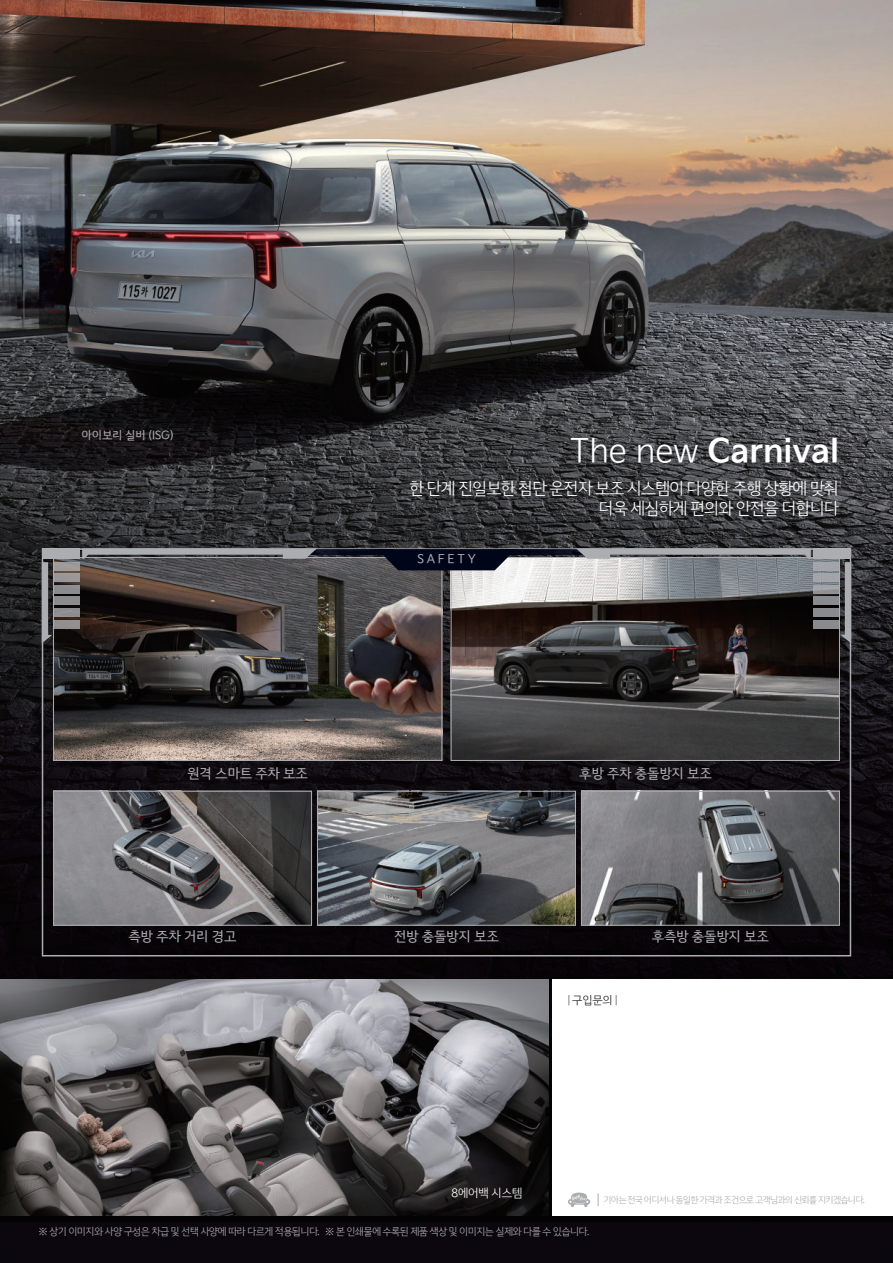
<style>
.page{position:relative;width:893px;height:1263px;background:#fff}
.page>*{position:absolute;margin:0;border:0;box-sizing:border-box;transform-origin:0 0}
.t1{font:32.25px "Kia Signature OTF Bold";color:#fff}
.t2{font:16.5px/19.8px "Kia Signature OTF Light";letter-spacing:-.075em;color:#fff;text-align:right}
.t3{font:13.5px "Kia Signature OTF Regular";letter-spacing:-.025em;color:#acadb1}
.t4{font:12px "Kia Signature OTF Regular";letter-spacing:.22em;color:#acadb1}
.t5{font:11.7px "Kia Signature OTF Light";letter-spacing:-.05em;color:#fff}
.t6{font:11.25px "Kia Signature OTF Regular";letter-spacing:-.025em;color:#acadb1}
.t7{font:11.25px "Kia Signature OTF Light";color:#231f20}
.t8{font:10.2px "Kia Signature OTF Light";letter-spacing:-.075em;color:#acadb1}
.t9{font:9px "Kia Signature OTF Light";letter-spacing:-.1em;color:#acadb1}
.s1{font-family:"Kia Signature OTF Light"}
.s2{color:#6d6e71}
</style>
<div class="page">
<img style="left:0;top:0;width:893px;height:1263px">
<div style="left:553px;top:980px;width:340px;height:236px;background:#fff"></div>
<img style="left:0;top:980px;width:549px;height:236px">
<svg style="left:598px;top:1193px;width:1px;height:13px"></svg>
<svg style="left:568px;top:1192px;width:22px;height:15px"></svg>
<img style="left:453px;top:559px;width:385px;height:200px">
<img style="left:55px;top:559px;width:385px;height:200px">
<div style="left:499px;top:549px;width:298px;height:5px;background:#000519"></div>
<div style="left:96px;top:549px;width:298px;height:5px;background:#000519"></div>
<svg style="left:377px;top:549px;width:139px;height:21px;background:#161a2b"></svg>
<div style="left:42px;top:548px;width:38px;height:11px;background:#acadb1"></div>
<div style="left:53px;top:562px;width:27px;height:8px;background:#a09b9a"></div>
<div style="left:53px;top:597px;width:27px;height:8px;background:#8b8b8e"></div>
<div style="left:53px;top:574px;width:27px;height:8px;background:#9a9798"></div>
<div style="left:53px;top:608px;width:27px;height:8px;background:#8e8d8f"></div>
<div style="left:53px;top:585px;width:27px;height:8px;background:#8b8b8e"></div>
<div style="left:53px;top:620px;width:27px;height:8px;background:#928f91"></div>
<svg style="left:42px;top:562px;width:10px;height:81px"></svg>
<svg style="left:82px;top:548px;width:235px;height:11px;background:#898a8e"></svg>
<div style="left:813px;top:548px;width:38px;height:11px;background:#acadb1"></div>
<div style="left:813px;top:562px;width:27px;height:8px;background:#a2a4a9"></div>
<div style="left:813px;top:597px;width:27px;height:8px;background:#8a8b8e"></div>
<div style="left:813px;top:574px;width:27px;height:8px;background:#a2a4a9"></div>
<div style="left:813px;top:608px;width:27px;height:8px;background:#8a8b8e"></div>
<svg style="left:813px;top:585px;width:27px;height:8px"></svg>
<div style="left:813px;top:620px;width:27px;height:8px;background:#8b8b8e"></div>
<svg style="left:841px;top:562px;width:10px;height:81px"></svg>
<svg style="left:576px;top:548px;width:235px;height:11px;background:#919296"></svg>
<img style="left:583px;top:793px;width:255px;height:131px">
<div style="left:581px;top:791px;width:259px;height:135px;border:1px solid #acadb1"></div>
<img style="left:55px;top:793px;width:255px;height:131px">
<div style="left:53px;top:791px;width:259px;height:135px;border:1px solid #acadb1"></div>
<img style="left:319px;top:793px;width:255px;height:131px">
<div style="left:317px;top:791px;width:259px;height:135px;border:1px solid #acadb1"></div>
<p class="t6" style="left:82px;top:427px;width:94px">아이보리 실버 (ISG)</p>
<h1 class="t1" style="left:570px;top:426px;width:271px"><span class="s1">The new</span> Carnival</h1>
<h2 class="t2" style="left:409px;top:477px;width:432px">한 단계 진일보한 첨단 운전자 보조 시스템이 다양한 주행 상황에 맞춰 더욱 세심하게 편의와 안전을 더합니다</h2>
<p class="t4" style="left:417px;top:550px;width:60px">SAFEtY</p>
<h3 class="t3" style="left:187px;top:763px;width:122px">원격 스마트 주차 보조</h3>
<h3 class="t3" style="left:579px;top:763px;width:134px">후방 주차 충돌방지 보조</h3>
<h3 class="t3" style="left:128px;top:926px;width:110px">측방 주차 거리 경고</h3>
<h3 class="t3" style="left:394px;top:926px;width:106px">전방 충돌방지 보조</h3>
<p class="t7" style="left:567px;top:992px;width:52px"><span class="s2">|</span> 구입문의 <span class="s2">|</span></p>
<h3 class="t3" style="left:652px;top:926px;width:119px">후측방 충돌방지 보조</h3>
<p class="t5" style="left:451px;top:1185px;width:73px">8에어백 시스템</p>
<p class="t9" style="left:603px;top:1193px;width:263px">기아는 전국 어디서나 동일한 가격과 조건으로 고객님과의 신뢰를 지키겠습니다.</p>
<p class="t8" style="left:39px;top:1224px;width:552px">※ 상기 이미지와 사양 구성은 차급 및 선택 사양에 따라 다르게 적용됩니다. ※ 본 인쇄물에 수록된 제품 색상 및 이미지는 실제와 다를 수 있습니다.</p>
</div>
